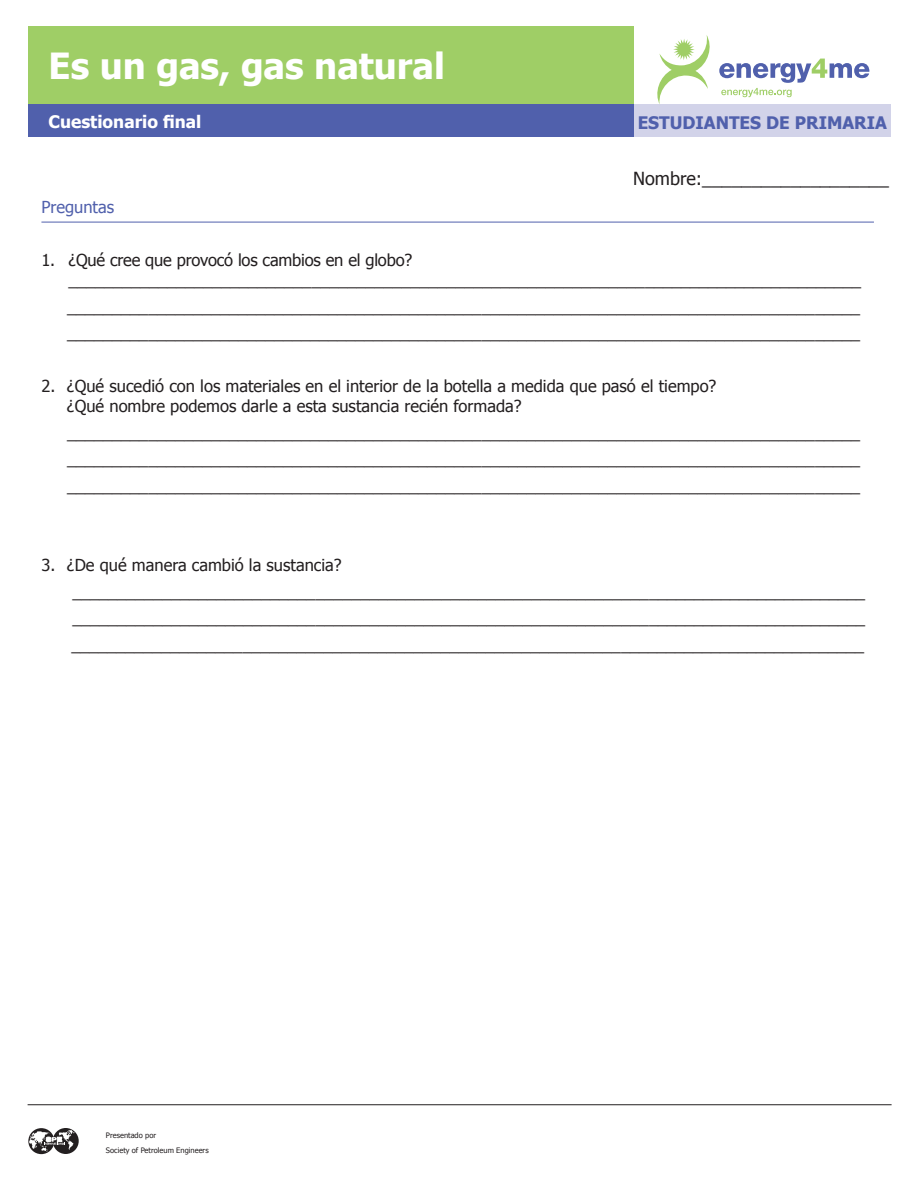
<style>
.page{position:relative;width:918px;height:1188px;background:#fff}
.page>*{position:absolute;margin:0;border:0;box-sizing:border-box;transform-origin:0 0}
.t1{font:700 36px "Tahoma";color:#fff}
.t2{font:18px "Tahoma";color:#231f20}
.t3{font:700 17.25px "Tahoma";color:#5060ac}
.t4{font:700 17.25px "Tahoma";color:#fff}
.t5{font:16.5px/26.5px "Tahoma";color:#231f20}
.t6{font:16.5px "Tahoma";color:#5060ac}
.t7{font:7.5px/15.8px "Tahoma";color:#231f20}
</style>
<div class="page">
<div style="left:634px;top:104px;width:257px;height:33px;background:#d2d3e9"></div>
<div style="left:28px;top:27px;width:606px;height:77px;background:#9fce66"></div>
<div style="left:28px;top:104px;width:606px;height:33px;background:#5060ac"></div>
<svg style="left:28px;top:1128px;width:26px;height:26px"></svg>
<svg style="left:53px;top:1128px;width:26px;height:26px"></svg>
<svg style="left:29px;top:1130px;width:45px;height:22px"></svg>
<hr style="left:28px;top:1104px;width:864px;height:1px;background:#231f20">
<hr style="left:41px;top:222px;width:833px;height:1px;background:#5060ac">
<svg style="left:657px;top:35px;width:213px;height:69px"></svg>
<h1 class="t1" style="left:49px;top:41px;width:398px">Es un gas, gas natural</h1>
<p class="t4" style="left:49px;top:109px;width:154px">Cuestionario final</p>
<p class="t3" style="left:638px;top:110px;width:251px">ESTUDIANTES DE PRIMARIA</p>
<p class="t2" style="left:633px;top:166px;width:257px">Nombre:___________________</p>
<p class="t6" style="left:41px;top:196px;width:74px">Preguntas</p>
<p class="t5" style="left:68px;top:249px;width:794px;line-height:19.8px;text-indent:-27px">1. ¿Qué cree que provocó los cambios en el globo? ________________________________________________________________________________________</p>
<p class="t5" style="left:67px;top:292px;width:794px">________________________________________________________________________________________ ________________________________________________________________________________________</p>
<p class="t5" style="left:67px;top:375px;width:651px;line-height:19.8px;text-indent:-25px">2. ¿Qué sucedió con los materiales en el interior de la botella a medida que pasó el tiempo? ¿Qué nombre podemos darle a esta sustancia recién formada?</p>
<p class="t5" style="left:67px;top:418px;width:794px;text-align:justify">________________________________________________________________________________________ ________________________________________________________________________________________ ________________________________________________________________________________________</p>
<p class="t5" style="left:72px;top:551px;width:795px;text-indent:-30px">3. ¿De qué manera cambió la sustancia? ________________________________________________________________________________________ ________________________________________________________________________________________ ________________________________________________________________________________________</p>
<p class="t7" style="left:106px;top:1127px;width:104px">Presentado por<br>Society of Petroleum Engineers</p>
</div>
